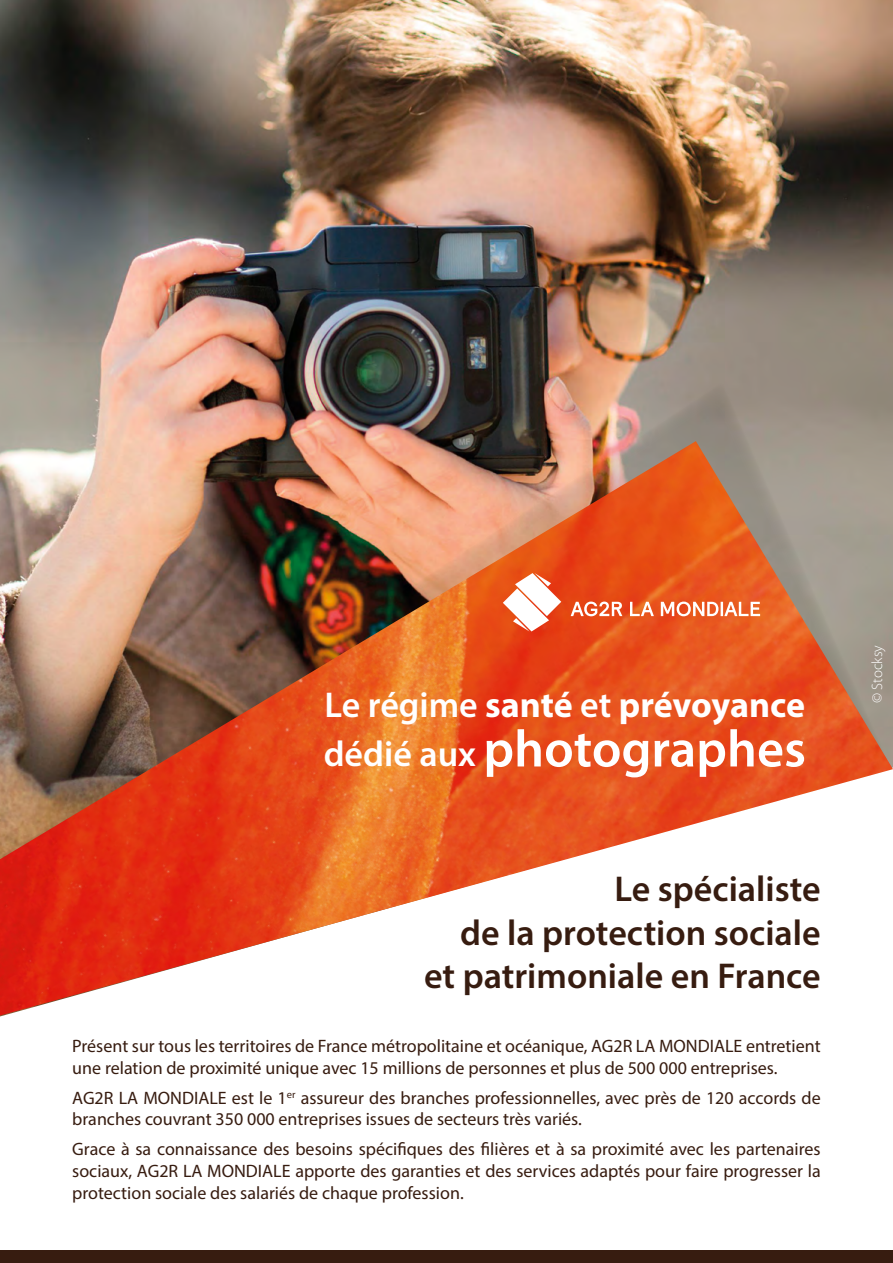
<style>
.page{position:relative;width:893px;height:1263px;background:#fff}
.page>*{position:absolute;margin:0;border:0;box-sizing:border-box;transform-origin:0 0}
.t1{font:600 52.5px "Myriad Pro";color:#fff}
.t2{font:600 36px/43.2px "Myriad Pro";color:#371c10;text-align:right}
.t3{font:700 36px "Myriad Pro";letter-spacing:-.005em;color:#fff}
.t4{font:18px/21.6px "Myriad Pro";color:#371c10}
.t5{font:300 15px "Myriad Pro";color:#fff}
.s1{font-weight:600}
.s2{font-size:36px}
</style>
<div class="page">
<img style="left:0;top:0;width:893px;height:380px">
<img style="left:0;top:380px;width:893px;height:636px">
<img style="left:0;top:441px;width:893px;height:574px">
<svg style="left:503px;top:573px;width:58px;height:58px"></svg>
<svg style="left:571px;top:601px;width:51px;height:15px"></svg>
<svg style="left:630px;top:602px;width:24px;height:14px"></svg>
<svg style="left:661px;top:601px;width:99px;height:15px"></svg>
<div style="left:0;top:1250px;width:893px;height:13px;background:#371c10"></div>
<h2 class="t3" style="left:325px;top:681px;width:482px"><span class="s1">Le régime</span> santé <span class="s1">et</span> prévoyance</h2>
<h1 class="t1" style="left:324px;top:715px;width:484px"><span class="s2">dédié aux</span> photographes</h1>
<h2 class="t2" style="left:424px;top:867px;width:398px">Le spécialiste<br>de la protection sociale et patrimoniale en France</h2>
<p class="t4" style="left:72px;top:1035px;width:750px">Présent sur tous les territoires de France métropolitaine et océanique, AG2R LA MONDIALE entretient une relation de proximité unique avec 15 millions de personnes et plus de 500 000 entreprises.</p>
<p class="t4" style="left:72px;top:1086px;width:750px">AG2R LA MONDIALE est le 1<sup>er</sup> assureur des branches professionnelles, avec près de 120 accords de branches couvrant 350 000 entreprises issues de secteurs très variés.</p>
<p class="t4" style="left:72px;top:1138px;width:750px;text-align:justify">Grace à sa connaissance des besoins spécifiques des filières et à sa proximité avec les partenaires sociaux, AG2R LA MONDIALE apporte des garanties et des services adaptés pour faire progresser la protection sociale des salariés de chaque profession.</p>
<p class="t5" style="left:868px;top:703px;width:59px;rotate:-90deg">© Stocksy</p>
</div>
